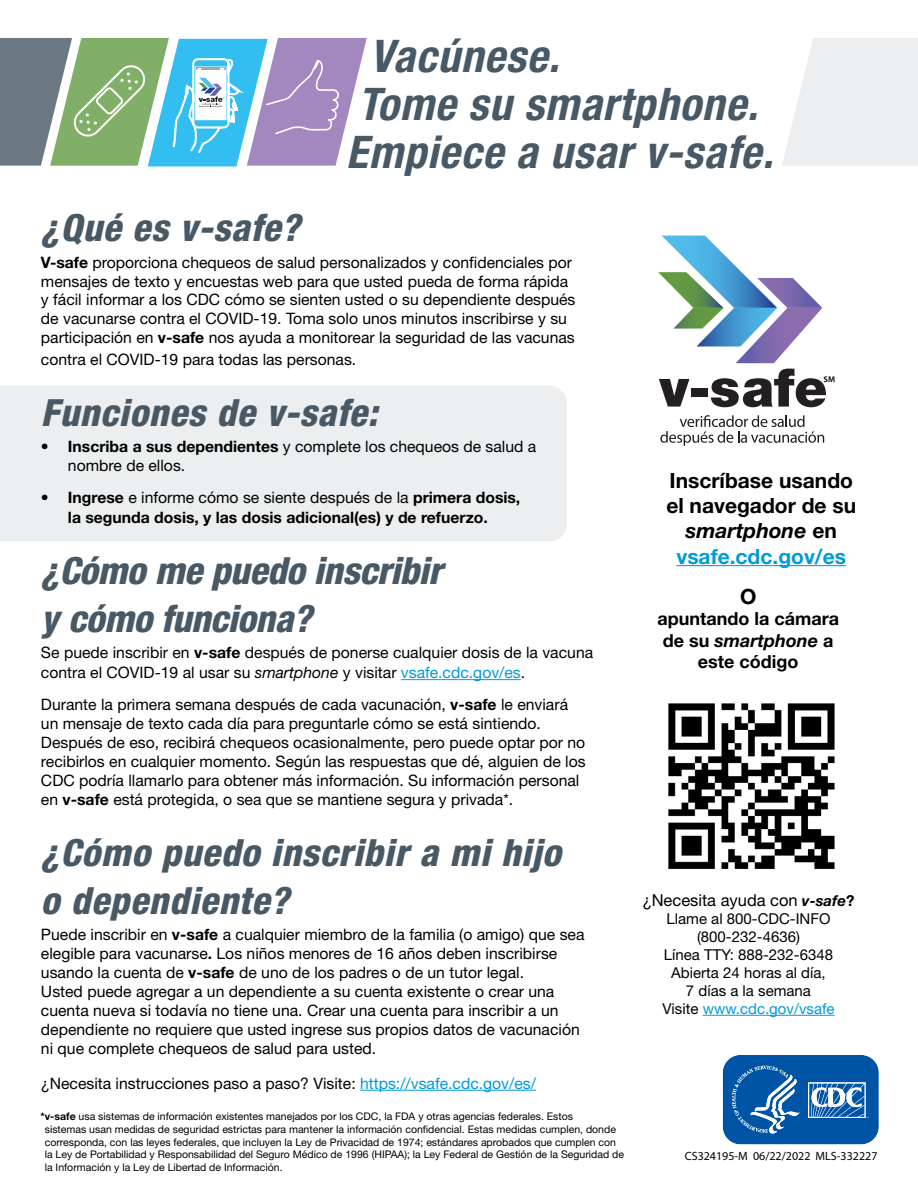
<style>
.page{position:relative;width:918px;height:1188px;background:#fff}
.page>*{position:absolute;margin:0;border:0;box-sizing:border-box;transform-origin:0 0}
.t1{font:italic 700 condensed 45px "Helvetica Neue LT Std";letter-spacing:.02em;color:#485865}
.H2{font:italic 800 condensed 37.5px/48px "Helvetica Neue LT Std";letter-spacing:.02em;color:#485865}
.H2-2{font:italic 800 condensed 37.5px/48px "Helvetica Neue LT Std";letter-spacing:-.01em;color:#485865}
.t2{font:700 21px/25.2px "Helvetica Neue LT Std";color:#000;text-align:center}
.t3{font:700 18px/21.6px "Helvetica Neue LT Std";color:#000;text-align:center}
.t4{font:16.5px "Helvetica Neue LT Std";color:#000}
.t5{font:15.75px/18.9px "Helvetica Neue LT Std";color:#000}
.t6{font:700 15.75px/19.8px "Helvetica Neue LT Std";color:#000;text-align:center}
.t7{font:15px/18px "Helvetica Neue LT Std";color:#000;text-align:center}
.t8{font:15px "Helvetica Neue LT Std";color:#009ada}
.t9{font:12px "Myriad Pro";color:#000}
.P_source_note{font:10.5px/12.6px "Helvetica Neue LT Std";color:#000}
.s1{font-weight:700}
.s2{font-weight:400}
.s3{font-style:italic}
.s4{color:#009ada}
.s5{font-weight:700;font-style:italic;font-size:15px}
.s6{font-weight:700;font-size:15px}
.s7{color:#000}
</style>
<div class="page">
<svg style="left:782px;top:38px;width:136px;height:128px;background:#eef0f1"></svg>
<svg style="left:0;top:38px;width:367px;height:128px"></svg>
<div style="left:0;top:386px;width:567px;height:155px;background:#eceeef"></div>
<hr style="left:401px;top:679px;width:120px;height:1px;background:#009ada">
<hr style="left:360px;top:1090px;width:176px;height:1px;background:#009ada">
<svg style="left:658px;top:235px;width:177px;height:211px"></svg>
<hr style="left:676px;top:565px;width:170px;height:1px;background:#009ada">
<img style="left:668px;top:703px;width:167px;height:166px">
<hr style="left:703px;top:1015px;width:132px;height:1px;background:#009ada">
<svg style="left:722px;top:1055px;width:157px;height:90px;background:#296fb4"></svg>
<h1 class="t1" style="left:370px;top:29px;width:191px">Vacúnese.</h1>
<h1 class="t1" style="left:358px;top:77px;width:401px">Tome su smartphone.</h1>
<h1 class="t1" style="left:346px;top:125px;width:428px">Empiece a usar v-safe.</h1>
<h3 class="H2" style="left:41px;top:204px;width:261px">¿Qué es v-safe?</h3>
<p class="t5" style="left:41px;top:252px;width:536px"><span class="s1">V-safe</span> proporciona chequeos de salud personalizados y confidenciales por mensajes de texto y encuestas web para que usted pueda de forma rápida y fácil informar a los CDC cómo se sienten usted o su dependiente después de vacunarse contra el COVID-19. Toma solo unos minutos inscribirse y su participación en <span class="s1">v-safe</span> nos ayuda a monitorear la seguridad de las vacunas</p>
<p class="t5" style="left:41px;top:350px;width:317px">contra el COVID-19 para todas las personas.</p>
<h3 class="H2" style="left:41px;top:388px;width:338px">Funciones de v-safe:</h3>
<p class="t5" style="left:68px;top:437px;width:470px;text-indent:-27px"><span class="s1">• Inscriba a sus dependientes</span> y complete los chequeos de salud a nombre de ellos.</p>
<p class="t6" style="left:41px;top:487px;width:481px">• Ingrese <span class="s2">e informe cómo se siente después de la</span> primera dosis, la segunda dosis, y las dosis adicional(es) y de refuerzo.</p>
<h3 class="H2-2" style="left:41px;top:547px;width:403px">¿Cómo me puedo inscribir y cómo funciona?</h3>
<p class="t5" style="left:41px;top:643px;width:554px;line-height:19.8px">Se puede inscribir en <span class="s1">v-safe</span> después de ponerse cualquier dosis de la vacuna contra el COVID-19 al usar su <span class="s3">smartphone</span> y visitar <span class="s4">vsafe.cdc.gov/es</span>.</p>
<p class="t5" style="left:41px;top:695px;width:546px">Durante la primera semana después de cada vacunación, <span class="s1">v-safe</span> le enviará un mensaje de texto cada día para preguntarle cómo se está sintiendo.<br>Después de eso, recibirá chequeos ocasionalmente, pero puede optar por no recibirlos en cualquier momento. Según las respuestas que dé, alguien de los CDC podría llamarlo para obtener más información. Su información personal en <span class="s1">v-safe</span> está protegida, o sea que se mantiene segura y privada*.</p>
<h3 class="H2" style="left:41px;top:829px;width:522px">¿Cómo puedo inscribir a mi hijo o dependiente?</h3>
<p class="t5" style="left:41px;top:925px;width:545px">Puede inscribir en <span class="s1">v-safe</span> a cualquier miembro de la familia (o amigo) que sea elegible para vacunarse<span class="s1">.</span> Los niños menores de 16 años deben inscribirse usando la cuenta de <span class="s1">v-safe</span> de uno de los padres o de un tutor legal.<br>Usted puede agregar a un dependiente a su cuenta existente o crear una cuenta nueva si todavía no tiene una. Crear una cuenta para inscribir a un dependiente no requiere que usted ingrese sus propios datos de vacunación ni que complete chequeos de salud para usted.</p>
<p class="t5" style="left:41px;top:1073px;width:497px">¿Necesita instrucciones paso a paso? Visite: <span class="s4">https://vsafe.cdc.gov/es/</span></p>
<h4 class="P_source_note" style="left:45px;top:1110px;width:581px;text-indent:-4px"><span class="s1">*v-safe</span> usa sistemas de información existentes manejados por los CDC, la FDA y otras agencias federales. Estos<br>sistemas usan medidas de seguridad estrictas para mantener la información confidencial. Estas medidas cumplen, donde corresponda, con las leyes federales, que incluyen la Ley de Privacidad de 1974; estándares aprobados que cumplen con la Ley de Portabilidad y Responsabilidad del Seguro Médico de 1996 (HIPAA); la Ley Federal de Gestión de la Seguridad de la Información y la Ley de Libertad de Información.</h4>
<p class="t2" style="left:666px;top:467px;width:191px">Inscríbase usando el navegador de su <span class="s3">smartphone</span> en <span class="s4">vsafe.cdc.gov/es</span></p>
<p class="t2" style="left:740px;top:583px;width:18px">O</p>
<p class="t3" style="left:657px;top:608px;width:183px">apuntando la cámara de su <span class="s3">smartphone</span> a este código</p>
<p class="t4" style="left:643px;top:890px;width:213px">¿Necesita ayuda con <span class="s5">v-safe</span><span class="s6">?</span></p>
<p class="t7" style="left:667px;top:909px;width:165px">Llame al 800-CDC-INFO (800-232-4636)</p>
<p class="t7" style="left:664px;top:945px;width:171px">Línea TTY: 888-232-6348</p>
<p class="t7" style="left:671px;top:963px;width:156px">Abierta 24 horas al día,<br>7 días a la semana</p>
<p class="t8" style="left:662px;top:1000px;width:174px"><span class="s7">Visite</span> www.cdc.gov/vsafe</p>
<p class="t9" style="left:685px;top:1149px;width:194px">CS324195-M 06/22/2022 MLS-332227</p>
</div>
